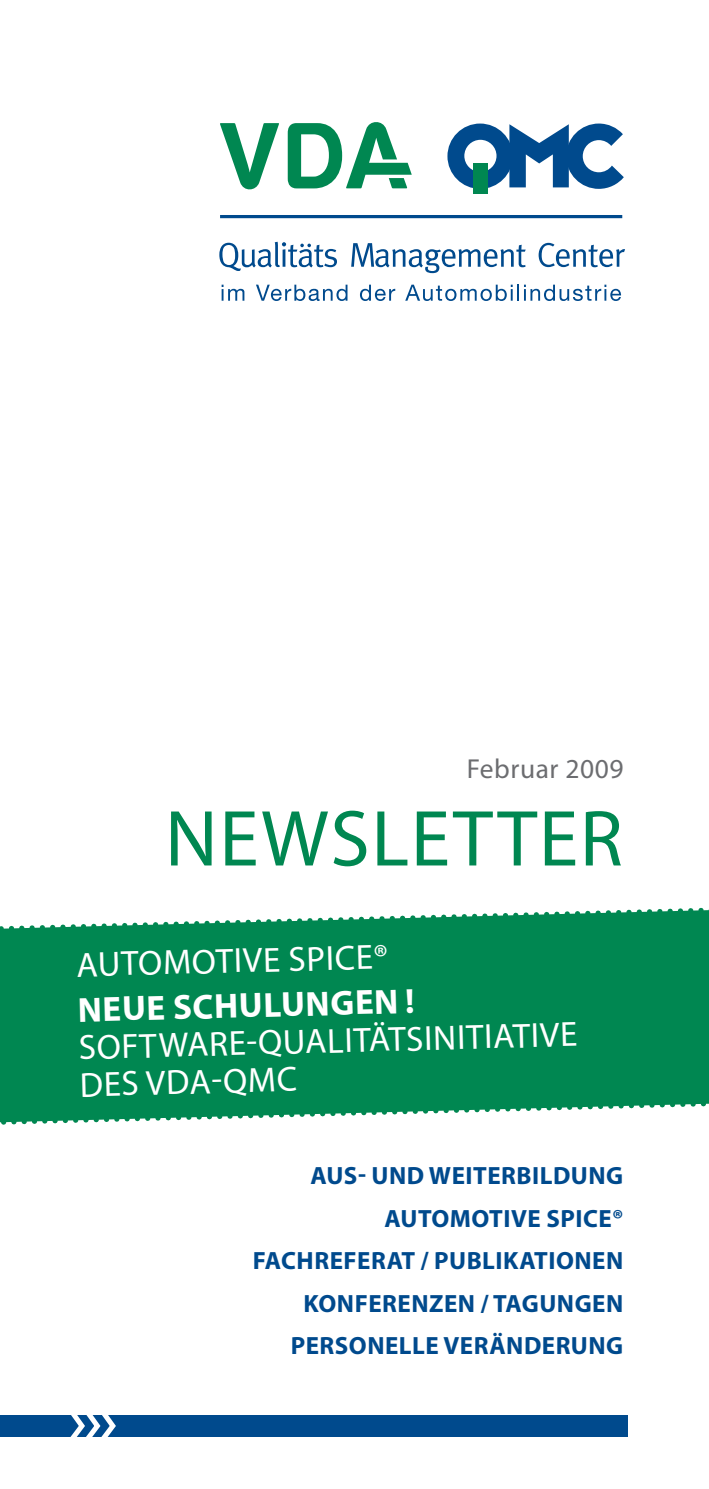
<style>
.page{position:relative;width:709px;height:1489px;background:#fff}
.page>*{position:absolute;margin:0;border:0;box-sizing:border-box;transform-origin:0 0}
.t1{font:80px "Myriad Pro";letter-spacing:.025em;color:#008751}
.t2{font:35px/36px "Myriad Pro";color:#fff}
.t3{font:700 35px "Myriad Pro";color:#fff}
.t4{font:27.5px "Myriad Pro";letter-spacing:.02em;color:#6c6d70}
.t5{font:700 25px/42.5px "Myriad Pro";letter-spacing:.02em;color:#004a8d}
</style>
<div class="page">
<hr style="left:220px;top:215px;width:402px;height:3px;background:#004a8d">
<svg style="left:219px;top:242px;width:118px;height:29px"></svg>
<svg style="left:351px;top:243px;width:174px;height:30px"></svg>
<svg style="left:538px;top:243px;width:87px;height:24px"></svg>
<svg style="left:288px;top:122px;width:124px;height:66px"></svg>
<svg style="left:220px;top:123px;width:59px;height:67px"></svg>
<div style="left:473px;top:163px;width:14px;height:31px;background:#008751"></div>
<svg style="left:447px;top:123px;width:177px;height:66px"></svg>
<svg style="left:222px;top:285px;width:22px;height:16px"></svg>
<svg style="left:256px;top:285px;width:91px;height:16px"></svg>
<svg style="left:360px;top:285px;width:35px;height:16px"></svg>
<svg style="left:405px;top:285px;width:216px;height:16px"></svg>
<div style="left:0;top:1415px;width:627px;height:21px;background:#004a8d"></div>
<svg style="left:65px;top:1415px;width:54px;height:22px"></svg>
<svg style="left:0;top:907px;width:709px;height:218px;background:#1a9363"></svg>
<p class="t4" style="left:467px;top:751px;width:158px">FEBRUAR 2009</p>
<h1 class="t1" style="left:165px;top:789px;width:459px">NEWSLETTER</h1>
<h2 class="t2" style="left:76px;top:947px;width:313px;rotate:-2deg">AUTOMOTIVE SPICE®</h2>
<h2 class="t3" style="left:77px;top:988px;width:338px;rotate:-2deg">NEUE SCHULUNGEN !</h2>
<h2 class="t2" style="left:78px;top:1031px;width:500px;rotate:-2deg">SOFTWARE-QUALITÄTSINITIATIVE<br>DES VD A-QMC</h2>
<p class="t5" style="left:384px;top:1153px;width:241px;text-indent:-74px">AUS- UN D WEITERBILDUNG<br>AUTOMOTIVE SPICE®</p>
<p class="t5" style="left:253px;top:1238px;width:29px">FACH</p>
<p class="t5" style="left:314px;top:1238px;width:277px">REFERAT / PU BLIKATIONEN</p>
<p class="t5" style="left:303px;top:1281px;width:207px">KONFERENZEN / TAGUNGEN</p>
<p class="t5" style="left:291px;top:1323px;width:92px">PERSONELLE</p>
<p class="t5" style="left:443px;top:1323px;width:145px">VERÄNDERUNG</p>
</div>
